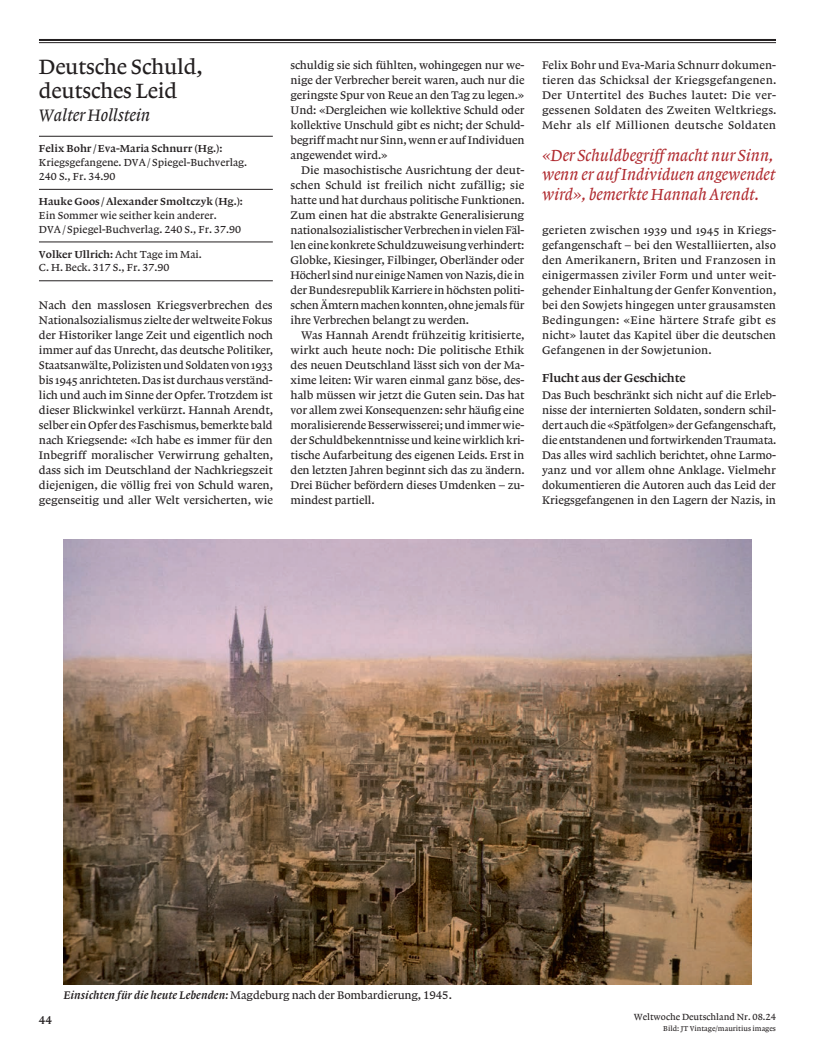
<style>
.page{position:relative;width:815px;height:1063px;background:#fff}
.page>*{position:absolute;margin:0;border:0;box-sizing:border-box;transform-origin:0 0}
.t1{font:21.75px/23.8px "Lexicon No 1 Roman A Tab";letter-spacing:-.01em;color:#231f20}
.t2{font:17.5px "Lexicon No 1 Italic A Txt";letter-spacing:-.01em;color:#231f20}
.t3{font:16.88px/19.4px "Lexicon No 1 Italic A Txt";color:#b02a2f}
.t4{font:12.25px "Lexicon No 1 Roman C Txt";letter-spacing:-.01em;color:#231f20}
.t5{font:11.62px/15px "Lexicon No 1 Roman A Txt";letter-spacing:-.01em;color:#231f20;text-align:justify}
.t6{font:11.62px "Lexicon No 1 Roman A Tab";letter-spacing:-.01em;color:#231f20}
.t7{font:11.62px "Lexicon No 1 Roman C Tab";color:#231f20}
.t8{font:10.75px/13.8px "Lexicon No 1 Roman A Tab";color:#231f20}
.t9{font:10.75px "Lexicon No 1 Roman C Tab";color:#231f20}
.t10{font:9.38px "Lexicon No 1 Roman A Tab";color:#231f20}
.t11{font:7.5px "Lexicon No 1 Roman A Tab";color:#231f20}
.s1{font-family:"Lexicon No 1 Roman A Tab"}
.s2{font-family:"Lexicon No 1 Italic C Tab"}
</style>
<div class="page">
<hr style="left:39px;top:39px;width:737px;height:2px;background:#231f20">
<hr style="left:39px;top:42px;width:737px;height:1px;background:#231f20">
<hr style="left:39px;top:136px;width:234px;height:1px;background:#231f20">
<hr style="left:39px;top:189px;width:234px;height:1px;background:#231f20">
<hr style="left:39px;top:242px;width:234px;height:1px;background:#231f20">
<hr style="left:39px;top:281px;width:234px;height:1px;background:#231f20">
<img style="left:64px;top:540px;width:687px;height:445px">
<h1 class="t1" style="left:39px;top:55px;width:165px">Deutsche Schuld, deutsches Leid</h1>
<h2 class="t2" style="left:39px;top:105px;width:113px">Walter Hollstein</h2>
<p class="t9" style="left:39px;top:143px;width:185px">Felix Bohr /Eva-Maria Schnurr (Hg.):</p>
<p class="t8" style="left:39px;top:156px;width:210px">Kriegsgefangene. DVA/Spiegel-Buchverlag.<br>240 S., Fr. 34.90</p>
<p class="t9" style="left:39px;top:195px;width:205px">Hauke Goos /Alexander Smoltczyk (Hg.):</p>
<p class="t8" style="left:39px;top:208px;width:204px">Ein Sommer wie seither kein anderer.<br>DVA/Spiegel-Buchverlag. 240 S., Fr. 37.90</p>
<p class="t9" style="left:39px;top:248px;width:164px">Volker Ullrich: <span class="s1">Acht Tage im Mai.</span></p>
<p class="t8" style="left:39px;top:261px;width:132px">C. H. Beck. 317 S., Fr. 37.90</p>
<p class="t5" style="left:39px;top:298px;width:236px">Nach den masslosen Kriegsverbrechen des Nationalsozialismus zielte der weltweite Fokus der Historiker lange Zeit und eigentlich noch immer auf das Unrecht, das deutsche Politiker, Staatsanwälte, Polizisten und Soldaten von 1933 bis 1945 anrichteten. Das ist durchaus verständ&shy;lich und auch im Sinne der Opfer. Trotzdem ist dieser Blickwinkel verkürzt. Hannah Arendt, selber ein Opfer des Faschismus, bemerkte bald nach Kriegsende: «Ich habe es immer für den Inbegriff moralischer Verwirrung gehalten, dass sich im Deutschland der Nachkriegszeit diejenigen, die völlig frei von Schuld waren, gegenseitig und aller Welt versicherten, wie</p>
<p class="t5" style="left:291px;top:58px;width:235px">schuldig sie sich fühlten, wohingegen nur we&shy;nige der Verbrecher bereit waren, auch nur die geringste Spur von Reue an den Tag zu legen.» Und: «Dergleichen wie kollektive Schuld oder kollektive Unschuld gibt es nicht; der Schuld&shy;begriff macht nur Sinn, wenn er auf Individuen angewendet wird.»</p>
<p class="t5" style="left:291px;top:163px;width:236px;text-indent:11px">Die masochistische Ausrichtung der deut&shy;schen Schuld ist freilich nicht zufällig; sie hatte und hat durchaus politische Funktionen.<br>Zum einen hat die abstrakte Generalisierung nationalsozialistischer Verbrechen in vielen Fäl&shy;len eine konkrete Schuldzuweisung verhindert:<br>Globke, Kiesinger, Filbinger, Oberländer oder Höcherl sind nur einige Namen von Nazis, die in der Bundesrepublik Karriere in höchsten politi&shy;schen Ämtern machen konnten, ohne jemals für ihre Verbrechen belangt zu werden.</p>
<p class="t5" style="left:291px;top:328px;width:236px;text-indent:11px">Was Hannah Arendt frühzeitig kritisierte, wirkt auch heute noch: Die politische Ethik des neuen Deutschland lässt sich von der Ma&shy;xime leiten: Wir waren einmal ganz böse, des&shy;halb müssen wir jetzt die Guten sein. Das hat vor allem zwei Konsequenzen: sehr häufig eine moralisierende Besserwisserei; und immer wie&shy;der Schuldbekenntnisse und keine wirklich kri&shy;tische Aufarbeitung des eigenen Leids. Erst in den letzten Jahren beginnt sich das zu ändern.<br>Drei Bücher befördern dieses Umdenken – zu&shy;mindest partiell.</p>
<p class="t5" style="left:542px;top:58px;width:236px">Felix Bohr und Eva-Maria Schnurr dokumen&shy;tieren das Schicksal der Kriegsgefangenen.<br>Der Untertitel des Buches lautet: Die ver&shy;gessenen Soldaten des Zweiten Weltkriegs.<br>Mehr als elf Millionen deutsche Soldaten</p>
<h3 class="t3" style="left:542px;top:146px;width:235px">«Der Schuldbegriff macht nur Sinn, wenn er auf Individuen angewendet wird», bemerkte Hannah Arendt.</h3>
<p class="t5" style="left:542px;top:223px;width:236px">gerieten zwischen 1939 und 1945 in Kriegs&shy;gefangenschaft – bei den Westalliierten, also den Amerikanern, Briten und Franzosen in einigermassen ziviler Form und unter weit&shy;gehender Einhaltung der Genfer Konvention, bei den Sowjets hingegen unter grausamsten Bedingungen: «Eine härtere Strafe gibt es nicht» lautet das Kapitel über die deutschen Gefangenen in der Sowjetunion.</p>
<p class="t4" style="left:542px;top:371px;width:145px">Flucht aus der Geschichte</p>
<p class="t5" style="left:542px;top:388px;width:236px">Das Buch beschränkt sich nicht auf die Erleb&shy;nisse der internierten Soldaten, sondern schil&shy;dert auch die «Spätfolgen» der Gefangenschaft, die entstandenen und fortwirkenden Traumata.<br>Das alles wird sachlich berichtet, ohne Larmo&shy;yanz und vor allem ohne Anklage. Vielmehr dokumentieren die Autoren auch das Leid der Kriegsgefangenen in den Lagern der Nazis, in</p>
<p class="t6" style="left:64px;top:989px;width:390px"><span class="s2">Einsichten für die heute Lebenden:</span> Magdeburg nach der Bombardierung, 1945.</p>
<p class="t7" style="left:39px;top:1014px;width:14px">44</p>
<p class="t10" style="left:634px;top:1012px;width:144px">Weltwoche Deutschland Nr. 08.24</p>
<p class="t11" style="left:663px;top:1024px;width:114px">Bild: JT Vintage/mauritius images</p>
</div>
